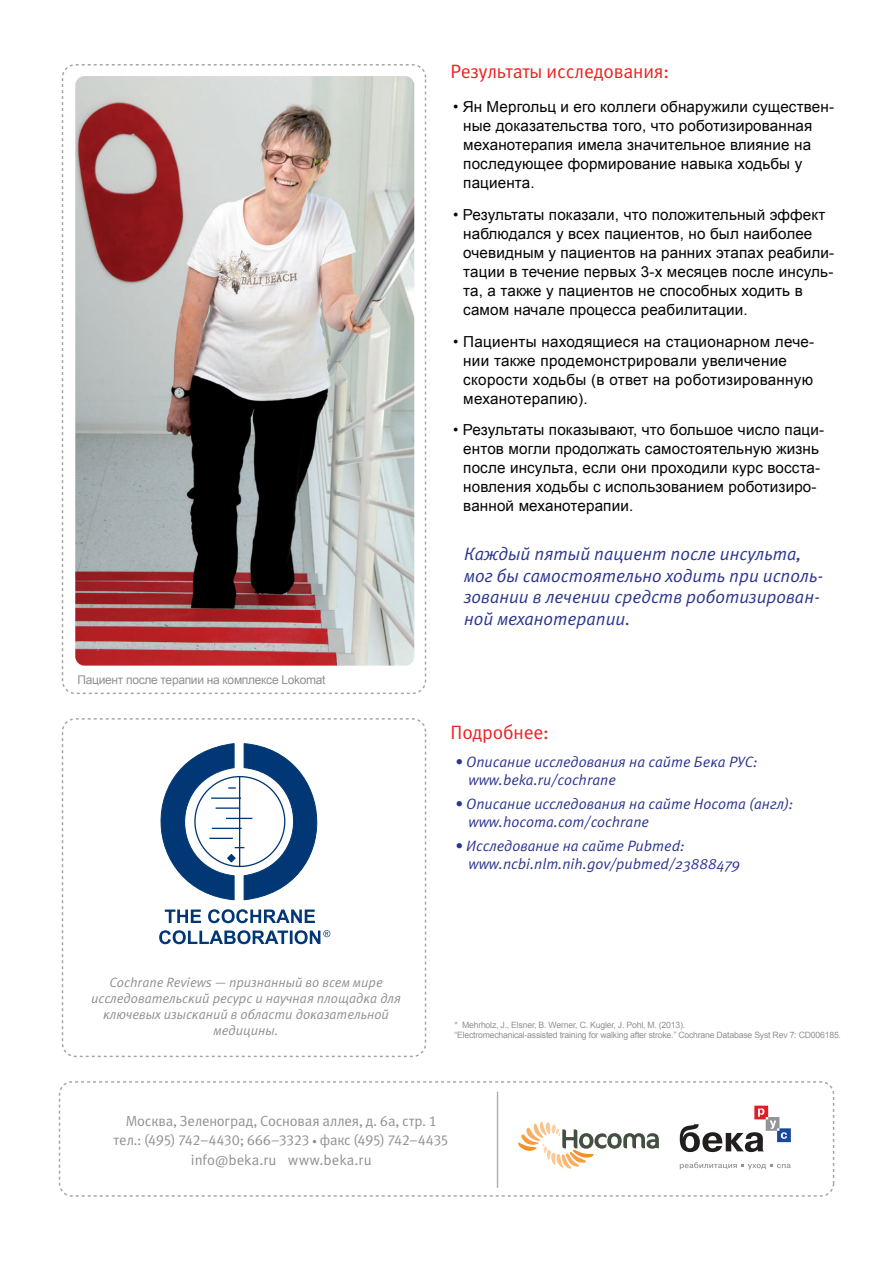
<style>
.page{position:relative;width:893px;height:1263px;background:#fff}
.page>*{position:absolute;margin:0;border:0;box-sizing:border-box;transform-origin:0 0}
.t1{font:19.35px "Meta Normal C";letter-spacing:-.005em;color:#ee2123}
.t2{font:italic 18px/21.6px "Meta Normal C";color:#2c358f}
.t3{font:15.15px/19px "Arial";letter-spacing:.01em;color:#050504}
.t4{font:italic 15px/18px "Meta Normal C";color:#2c358f}
.t5{font:14.55px/19.5px "Meta Normal LFC";letter-spacing:-.015em;color:#8f9191;text-align:center}
.t6{font:italic 13.5px/16.2px "Meta Normal C";color:#8f9191;text-align:center}
.t7{font:12px "Arial";letter-spacing:-.025em;color:#8f9191}
.t8{font:8.7px/10.9px "Arial";letter-spacing:-.025em;color:#8f9191}
.s1{font-size:9.75px}
</style>
<div class="page">
<div style="left:62px;top:718px;width:364px;height:339px;border:2px dashed #8f9191;border-radius:13px"></div>
<div style="left:62px;top:64px;width:364px;height:630px;border:2px dashed #8f9191;border-radius:13px"></div>
<svg style="left:680px;top:1162px;width:111px;height:7px"></svg>
<svg style="left:680px;top:1106px;width:111px;height:46px"></svg>
<div style="left:59px;top:1081px;width:775px;height:116px;border:2px dashed #8f9191;border-radius:13px"></div>
<hr style="left:497px;top:1092px;width:1px;height:96px;background:#8f9191">
<svg style="left:160px;top:743px;width:158px;height:157px"></svg>
<svg style="left:159px;top:909px;width:171px;height:35px"></svg>
<img style="left:75px;top:76px;width:339px;height:590px">
<svg style="left:518px;top:1122px;width:141px;height:46px"></svg>
<p class="t1" style="left:451px;top:61px;width:220px">Результаты исследования:</p>
<p class="t7" style="left:78px;top:672px;width:250px">Пациент после терапии на комплексе Lokomat</p>
<p class="t6" style="left:91px;top:974px;width:312px">Cochrane Reviews — признанный во всем мире исследовательский ресурс и научная площадка для ключевых изысканий в области доказательной медицины.</p>
<p class="t3" style="left:463px;top:98px;width:372px;text-indent:-10px">• Ян Мергольц и его коллеги обнаружили существен&shy;ные доказательства того, что роботизированная механотерапия имела значительное влияние на последующее формирование навыка ходьбы у пациента.</p>
<p class="t3" style="left:463px;top:205px;width:372px;text-indent:-10px">• Результаты показали, что положительный эффект наблюдался у всех пациентов, но был наиболее очевидным у пациентов на ранних этапах реабили&shy;тации в течение первых 3-х месяцев после инсуль&shy;та, а также у пациентов не способных ходить в самом начале процесса реабилитации.</p>
<p class="t3" style="left:463px;top:332px;width:353px;text-indent:-10px">• Пациенты находящиеся на стационарном лече&shy;нии также продемонстрировали увеличение скорости ходьбы (в ответ на роботизированную механотерапию).</p>
<p class="t3" style="left:463px;top:421px;width:362px;text-indent:-10px">• Результаты показывают, что большое число паци&shy;ентов могли продолжать самостоятельную жизнь после инсульта, если они проходили курс восста&shy;новления ходьбы с использованием роботизиро&shy;ванной механотерапии.</p>
<p class="t2" style="left:464px;top:543px;width:361px">Каждый пятый пациент после инсульта, мог бы самостоятельно ходить при исполь&shy;зовании в лечении средств роботизирован&shy;ной механотерапии.</p>
<p class="t1" style="left:451px;top:721px;width:100px">Подробнее:</p>
<p class="t4" style="left:469px;top:752px;width:290px;text-indent:-14px">• Описание исследования на сайте Бека РУС: www.beka.ru/cochrane</p>
<p class="t4" style="left:469px;top:794px;width:326px;text-indent:-14px">• Описание исследования на сайте Hocoma (англ): www.hocoma.com/cochrane</p>
<p class="t4" style="left:469px;top:836px;width:274px;text-indent:-14px">• Исследование на сайте Pubmed: www.ncbi.nlm.nih.gov/pubmed/23888479</p>
<p class="t8" style="left:454px;top:1019px;width:388px">* Mehrholz, J., Elsner, B. Werner, C. Kugler, J. Pohl, M. (2013).<br>“Electromechanical-assisted training for walking after stroke.” Cochrane Database Syst Rev 7: CD006185.</p>
<p class="t5" style="left:114px;top:1111px;width:336px">Москва, Зеленоград, Сосновая аллея, д. 6а, стр. 1 тел.: (495) 742–4430; 666–3323 <span class="s1">•</span> факс (495) 742–4435 info@beka.ru www.beka.ru</p>
</div>
